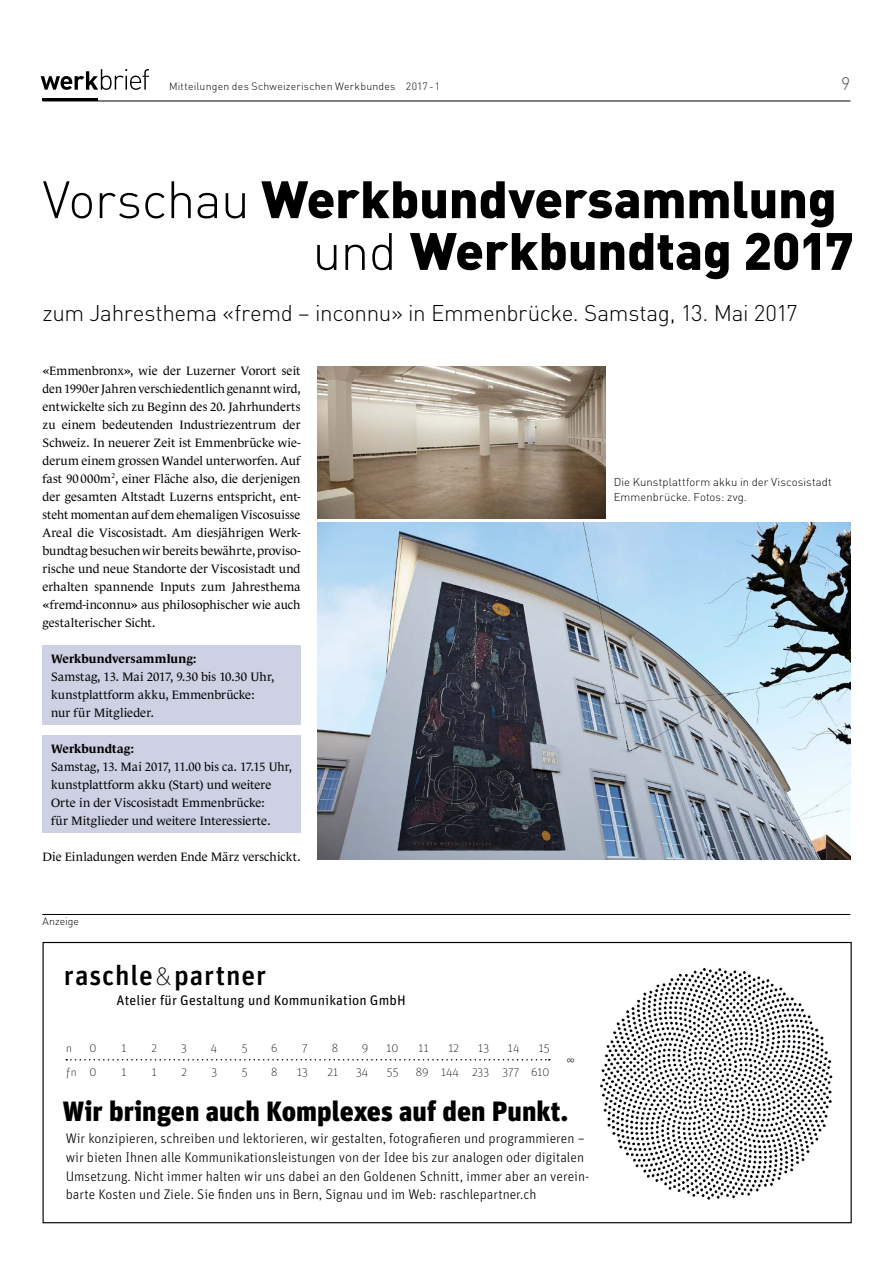
<style>
.page{position:relative;width:893px;height:1263px;background:#fff}
.page>*{position:absolute;margin:0;border:0;box-sizing:border-box;transform-origin:0 0}
.t1{font:900 51.75px/51.8px "DINOT";letter-spacing:-.005em;color:#000}
.t2{font:900 27.9px "Unit OT";color:#000}
.t3{font:500 27.75px "Unit OT";letter-spacing:.03em;color:#000}
.t4{font:300 22.5px "DINOT";letter-spacing:-.015em;color:#000}
.t5{font:300 18px "DINOT";color:#565655}
.t6{font:100 14.7px "Unit OT";color:#000}
.t7{font:300 13.95px/18.9px "Unit OT";color:#000}
.t8{font:13.8px "Unit OT";letter-spacing:.01em;color:#000}
.t9{font:12.3px/18px "Le Monde Journal Std";color:#000}
.t10{font:700 12.3px "Le Monde Journal Std";letter-spacing:.005em;color:#000}
.t11{font:100 12px "Unit OT";color:#000}
.t12{font:300 11.25px/15px "DINOT";letter-spacing:.01em;color:#000}
.t13{font:300 10.5px "DINOT";letter-spacing:.02em;color:#000}
.t14{font:300 10.5px "DINOT";color:#000}
.s1{font-weight:300}
.s2{font-weight:100;font-size:25.65px}
</style>
<div class="page">
<hr style="left:43px;top:101px;width:807px;height:1px;background:#000">
<hr style="left:43px;top:99px;width:55px;height:2px;background:#000">
<svg style="left:41px;top:69px;width:108px;height:21px"></svg>
<div style="left:42px;top:646px;width:258px;height:79px;background:#cdd1e3"></div>
<div style="left:42px;top:735px;width:258px;height:98px;background:#cdd1e3"></div>
<hr style="left:42px;top:914px;width:808px;height:1px;background:#000">
<img style="left:600px;top:967px;width:233px;height:233px">
<svg style="left:66px;top:1059px;width:484px;height:1px"></svg>
<img style="left:317px;top:366px;width:288px;height:153px">
<img style="left:317px;top:523px;width:533px;height:337px">
<p class="t13" style="left:169px;top:79px;width:273px">Mitteilungen des Schweizerischen Werkbundes 2017-1</p>
<h3 class="t5" style="left:841px;top:71px;width:11px">9</h3>
<h1 class="t1" style="left:312px;top:171px;width:543px;text-indent:-270px"><span class="s1">Vorschau</span> Werkbundversammlung <span class="s1">und</span> Werkbundtag 2017</h1>
<h3 class="t4" style="left:43px;top:297px;width:757px">zum Jahresthema «fremd – inconnu» in Emmenbrücke. Samstag, 13. Mai 2017</h3>
<p class="t9" style="left:43px;top:361px;width:259px;text-align:justify">«Emmenbronx», wie der Luzerner Vorort seit den 1990er Jahren verschiedentlich genannt wird, entwickelte sich zu Beginn des 20. Jahrhunderts zu einem bedeutenden Industriezentrum der Schweiz. In neuerer Zeit ist Emmenbrücke wie&shy;derum einem grossen Wandel unterworfen. Auf fast 90000m<sup>2</sup>, einer Fläche also, die derjenigen der gesamten Altstadt Luzerns entspricht, ent&shy;steht momentan auf dem ehemaligen Viscosuisse Areal die Viscosistadt. Am diesjährigen Werk&shy;bundtag besuchen wir bereits bewährte, proviso&shy;rische und neue Standorte der Viscosistadt und erhalten spannende Inputs zum Jahresthema «fremd-inconnu» aus philosophischer wie auch gestalterischer Sicht.</p>
<p class="t10" style="left:51px;top:651px;width:147px">Werkbundversammlung:</p>
<p class="t9" style="left:51px;top:667px;width:225px">Samstag, 13. Mai 2017, 9.30 bis 10.30 Uhr, kunstplattform akku, Emmenbrücke: nur für Mitglieder.</p>
<p class="t10" style="left:51px;top:741px;width:84px">Werkbundtag:</p>
<p class="t9" style="left:51px;top:757px;width:242px">Samstag, 13. Mai 2017, 11.00 bis ca. 17.15 Uhr, kunstplattform akku (Start) und weitere Orte in der Viscosistadt Emmenbrücke:<br>für Mitglieder und weitere Interessierte.</p>
<p class="t9" style="left:43px;top:847px;width:259px">Die Einladungen werden Ende März verschickt.</p>
<p class="t14" style="left:43px;top:914px;width:38px">Anzeige</p>
<h3 class="t3" style="left:64px;top:957px;width:204px">raschle<span class="s2">&amp;</span>partner</h3>
<p class="t8" style="left:117px;top:992px;width:291px">Atelier für Gestaltung und Kommunikation GmbH</p>
<p class="t11" style="left:66px;top:1041px;width:7px">n</p>
<p class="t11" style="left:89px;top:1041px;width:8px">0</p>
<p class="t11" style="left:122px;top:1041px;width:7px">1</p>
<p class="t11" style="left:151px;top:1041px;width:7px">2</p>
<p class="t11" style="left:181px;top:1041px;width:7px">3</p>
<p class="t11" style="left:211px;top:1041px;width:8px">4</p>
<p class="t11" style="left:242px;top:1041px;width:7px">5</p>
<p class="t11" style="left:271px;top:1041px;width:8px">6</p>
<p class="t11" style="left:302px;top:1041px;width:7px">7</p>
<p class="t11" style="left:332px;top:1041px;width:8px">8</p>
<p class="t11" style="left:362px;top:1041px;width:8px">9</p>
<p class="t11" style="left:386px;top:1041px;width:13px">10</p>
<p class="t11" style="left:419px;top:1041px;width:12px">11</p>
<p class="t11" style="left:448px;top:1041px;width:12px">12</p>
<p class="t11" style="left:478px;top:1041px;width:12px">13</p>
<p class="t11" style="left:508px;top:1041px;width:13px">14</p>
<p class="t11" style="left:539px;top:1041px;width:12px">15</p>
<p class="t6" style="left:567px;top:1051px;width:10px">∞</p>
<p class="t11" style="left:66px;top:1065px;width:32px">ƒn 0</p>
<p class="t11" style="left:122px;top:1065px;width:7px">1</p>
<p class="t11" style="left:152px;top:1065px;width:7px">1</p>
<p class="t11" style="left:182px;top:1065px;width:7px">2</p>
<p class="t11" style="left:211px;top:1065px;width:7px">3</p>
<p class="t11" style="left:242px;top:1065px;width:7px">5</p>
<p class="t11" style="left:271px;top:1065px;width:8px">8</p>
<p class="t11" style="left:297px;top:1065px;width:12px">13</p>
<p class="t11" style="left:328px;top:1065px;width:12px">21</p>
<p class="t11" style="left:356px;top:1065px;width:14px">34</p>
<p class="t11" style="left:387px;top:1065px;width:13px">55</p>
<p class="t11" style="left:416px;top:1065px;width:135px">89 144 233 377 610</p>
<h2 class="t2" style="left:63px;top:1092px;width:507px">Wir bringen auch Komplexes auf den Punkt.</h2>
<p class="t7" style="left:66px;top:1128px;width:525px">Wir konzipieren, schreiben und lektorieren, wir gestalten, fotografieren und programmieren – wir bieten Ihnen alle Kommunikationsleistungen von der Idee bis zur analogen oder digitalen Umsetzung. Nicht immer halten wir uns dabei an den Goldenen Schnitt, immer aber an verein&shy;barte Kosten und Ziele. Sie finden uns in Bern, Signau und im Web: raschlepartner.ch</p>
<p class="t12" style="left:614px;top:474px;width:220px">Die Kunstplattform akku in der Viscosistadt<br>Emmenbrücke. Fotos: zvg.</p>
</div>
